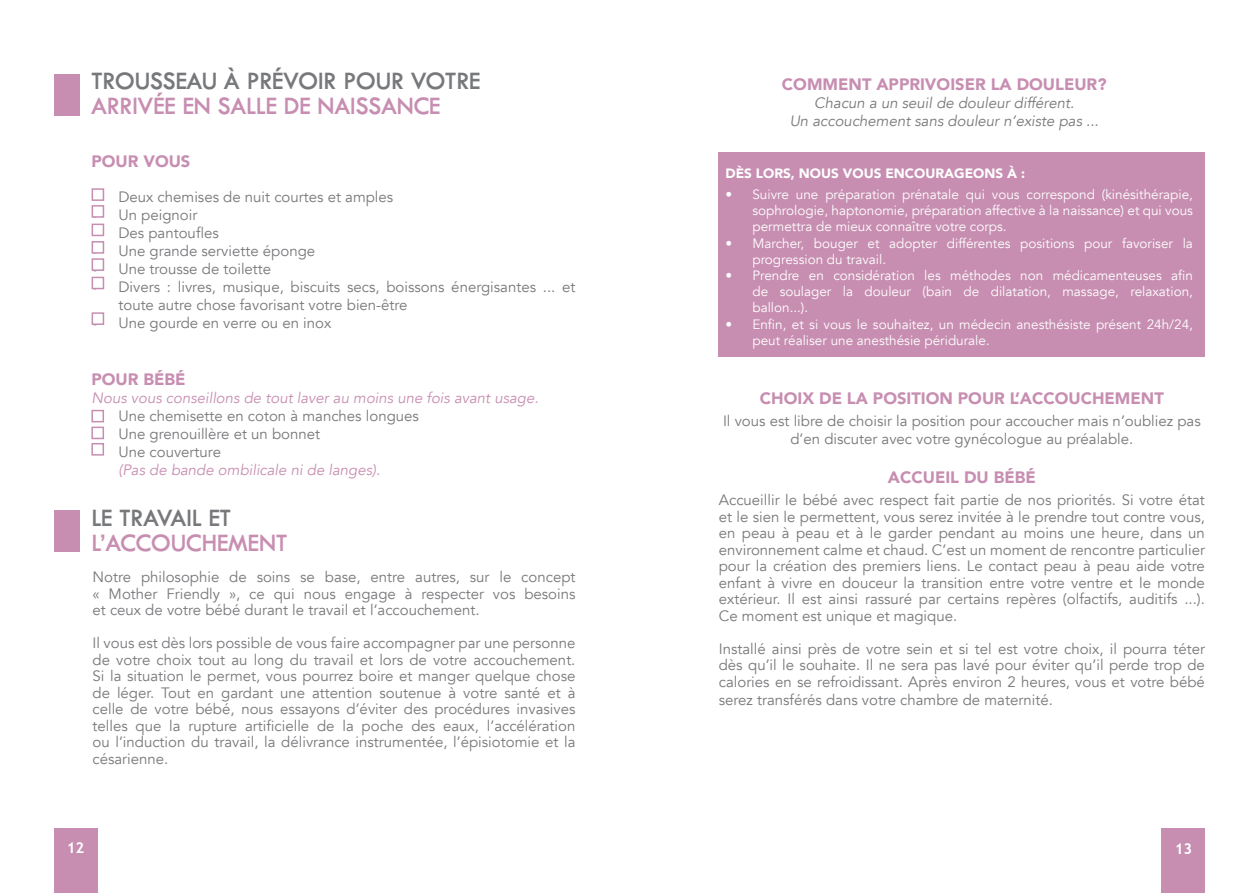
<style>
.page{position:relative;width:1259px;height:893px;background:#fff}
.page>*{position:absolute;margin:0;border:0;box-sizing:border-box;transform-origin:0 0}
.t1{font:600 25.5px "Tw Cen MT Std";color:#c78eb1}
.t2{font:600 25.5px "Tw Cen MT Std";color:#77787b}
.t3{font:900 16.5px "Avenir";color:#c78eb1}
.t4{font:15px/16.5px "Avenir";color:#77787b;text-align:justify}
.t5{font:italic 15px "Avenir";color:#c78eb1}
.t6{font:italic 15px/18px "Avenir";color:#77787b;text-align:center}
.t7{font:700 15px "Trebuchet MS";color:#fff}
.t8{font:13.5px/16.2px "Avenir";color:#fff;text-align:justify}
.t9{font:900 13.5px "Avenir";color:#fff}
</style>
<div class="page">
<div style="left:1161px;top:828px;width:44px;height:65px;background:#c78eb1"></div>
<div style="left:54px;top:828px;width:44px;height:65px;background:#c78eb1"></div>
<div style="left:54px;top:74px;width:26px;height:41px;background:#c78eb1"></div>
<div style="left:719px;top:152px;width:486px;height:205px;background:#c78eb1"></div>
<div style="left:54px;top:510px;width:26px;height:42px;background:#c78eb1"></div>
<div style="left:92px;top:188px;width:12px;height:13px;background:#fff;border:2px solid #c78eb1"></div>
<div style="left:92px;top:224px;width:12px;height:12px;background:#fff;border:2px solid #c78eb1"></div>
<div style="left:92px;top:241px;width:12px;height:13px;background:#fff;border:2px solid #c78eb1"></div>
<div style="left:92px;top:258px;width:12px;height:13px;background:#fff;border:2px solid #c78eb1"></div>
<div style="left:92px;top:277px;width:12px;height:12px;background:#fff;border:2px solid #c78eb1"></div>
<div style="left:92px;top:312px;width:12px;height:13px;background:#fff;border:2px solid #c78eb1"></div>
<div style="left:92px;top:205px;width:12px;height:13px;background:#fff;border:2px solid #c78eb1"></div>
<div style="left:91px;top:410px;width:13px;height:12px;background:#fff;border:2px solid #c78eb1"></div>
<div style="left:91px;top:443px;width:13px;height:13px;background:#fff;border:2px solid #c78eb1"></div>
<div style="left:91px;top:427px;width:13px;height:12px;background:#fff;border:2px solid #c78eb1"></div>
<h1 class="t2" style="left:91px;top:67px;width:390px">TROUSSEAU À PRÉVOIR POUR VOTRE</h1>
<h1 class="t1" style="left:91px;top:92px;width:350px">ARRIVÉE EN SALLE DE NAISSANCE</h1>
<p class="t3" style="left:91px;top:148px;width:100px">POUR VOUS</p>
<p class="t4" style="left:91px;top:189px;width:303px">• Deux chemises de nuit courtes et amples</p>
<p class="t4" style="left:91px;top:207px;width:107px">• Un peignoir</p>
<p class="t4" style="left:91px;top:225px;width:129px">• Des pantoufles</p>
<p class="t4" style="left:91px;top:243px;width:225px">• Une grande serviette éponge</p>
<p class="t4" style="left:91px;top:261px;width:181px">• Une trousse de toilette</p>
<p class="t4" style="left:118px;top:278px;width:458px;line-height:18px;text-indent:-27px">• Divers : livres, musique, biscuits secs, boissons énergisantes ... et toute autre chose favorisant votre bien-être</p>
<p class="t4" style="left:91px;top:315px;width:241px">• Une gourde en verre ou en inox</p>
<p class="t3" style="left:91px;top:365px;width:96px">POUR BÉBÉ</p>
<p class="t5" style="left:91px;top:389px;width:449px">Nous vous conseillons de tout laver au moins une fois avant usage.</p>
<p class="t4" style="left:91px;top:408px;width:329px">• Une chemisette en coton à manches longues</p>
<p class="t4" style="left:91px;top:426px;width:230px">• Une grenouillère et un bonnet</p>
<p class="t4" style="left:91px;top:444px;width:131px">• Une couverture</p>
<p class="t5" style="left:118px;top:461px;width:263px">(Pas de bande ombilicale ni de langes).</p>
<h1 class="t2" style="left:91px;top:504px;width:141px">LE TRAVAIL ET</h1>
<h1 class="t1" style="left:91px;top:529px;width:197px">L’ACCOUCHEMENT</h1>
<p class="t4" style="left:92px;top:569px;width:484px">Notre philosophie de soins se base, entre autres, sur le concept « Mother Friendly », ce qui nous engage à respecter vos besoins et ceux de votre bébé durant le travail et l’accouchement.</p>
<p class="t4" style="left:92px;top:635px;width:484px">Il vous est dès lors possible de vous faire accompagner par une personne de votre choix tout au long du travail et lors de votre accouchement.<br>Si la situation le permet, vous pourrez boire et manger quelque chose de léger. Tout en gardant une attention soutenue à votre santé et à celle de votre bébé, nous essayons d’éviter des procédures invasives telles que la rupture artificielle de la poche des eaux, l’accélération ou l’induction du travail, la délivrance instrumentée, l’épisiotomie et la césarienne.</p>
<p class="t3" style="left:782px;top:70px;width:326px">COMMENT APPRIVOISER LA DOULEUR?</p>
<p class="t6" style="left:789px;top:94px;width:311px">Chacun a un seuil de douleur différent.<br>Un accouchement sans douleur n’existe pas ...</p>
<p class="t9" style="left:725px;top:162px;width:301px">DÈS LORS, NOUS VOUS ENCOURAGEONS À :</p>
<p class="t8" style="left:752px;top:186px;width:442px;text-indent:-27px">• Suivre une préparation prénatale qui vous correspond (kinésithérapie, sophrologie, haptonomie, préparation affective à la naissance) et qui vous permettra de mieux connaître votre corps.</p>
<p class="t8" style="left:752px;top:235px;width:442px;text-indent:-27px">• Marcher, bouger et adopter différentes positions pour favoriser la progression du travail.</p>
<p class="t8" style="left:752px;top:267px;width:442px;text-indent:-27px">• Prendre en considération les méthodes non médicamenteuses afin de soulager la douleur (bain de dilatation, massage, relaxation, ballon...).</p>
<p class="t8" style="left:752px;top:316px;width:442px;text-indent:-27px">• Enfin, et si vous le souhaitez, un médecin anesthésiste présent 24h/24, peut réaliser une anesthésie péridurale.</p>
<p class="t3" style="left:760px;top:384px;width:405px">CHOIX DE LA POSITION POUR L’ACCOUCHEMENT</p>
<p class="t4" style="left:723px;top:412px;width:479px;line-height:18px;text-align:center">Il vous est libre de choisir la position pour accoucher mais n’oubliez pas d’en discuter avec votre gynécologue au préalable.</p>
<p class="t3" style="left:888px;top:463px;width:149px">ACCUEIL DU BÉBÉ</p>
<p class="t4" style="left:719px;top:492px;width:488px">Accueillir le bébé avec respect fait partie de nos priorités. Si votre état et le sien le permettent, vous serez invitée à le prendre tout contre vous, en peau à peau et à le garder pendant au moins une heure, dans un environnement calme et chaud. C’est un moment de rencontre particulier pour la création des premiers liens. Le contact peau à peau aide votre enfant à vivre en douceur la transition entre votre ventre et le monde extérieur. Il est ainsi rassuré par certains repères (olfactifs, auditifs ...).<br>Ce moment est unique et magique.</p>
<p class="t4" style="left:719px;top:640px;width:488px">Installé ainsi près de votre sein et si tel est votre choix, il pourra téter dès qu’il le souhaite. Il ne sera pas lavé pour éviter qu’il perde trop de calories en se refroidissant. Après environ 2 heures, vous et votre bébé</p>
<p class="t4" style="left:719px;top:691px;width:336px">serez transférés dans votre chambre de maternité.</p>
<p class="t7" style="left:67px;top:838px;width:19px">12</p>
<p class="t7" style="left:1174px;top:840px;width:19px">13</p>
</div>
